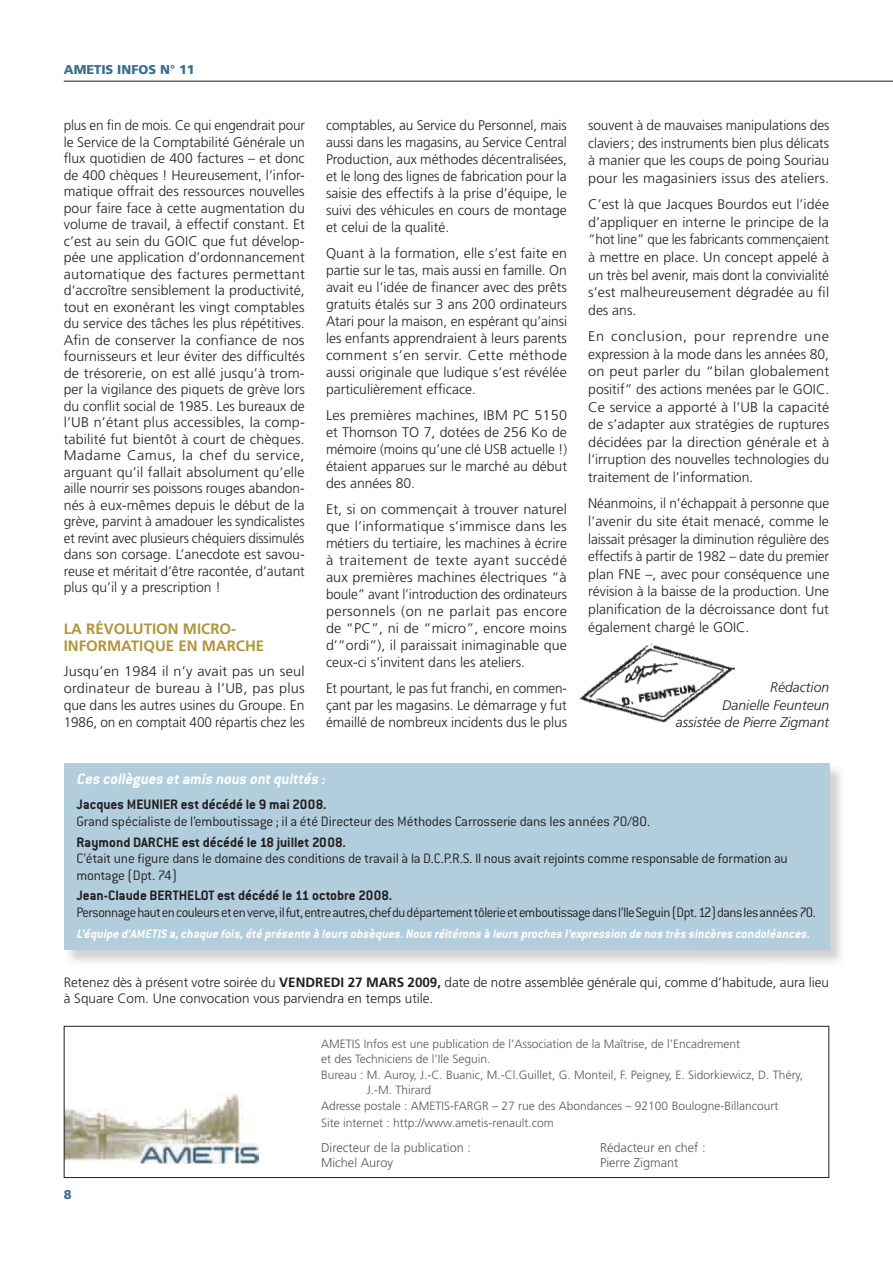
<style>
.page{position:relative;width:893px;height:1263px;background:#fff}
.page>*{position:absolute;margin:0;border:0;box-sizing:border-box;transform-origin:0 0}
.t1{font:italic 700 16.5px "Conduit ITC";color:#fff}
.t2{font:300 15px/16.5px "Conduit ITC";letter-spacing:-.02em;color:#231f20}
.t3{font:300 15px "Conduit ITC";letter-spacing:-.02em;color:#231f20;scale:.96 1}
.t4{font:700 15px "Conduit ITC";color:#231f20}
.t5{font:700 15px/16.5px "Frutiger";color:#b19539}
.t6{font:300 13.95px/17.1px "Frutiger";color:#231f20;text-align:justify}
.t7{font:300 13.95px/16.5px "Frutiger";color:#231f20;text-align:justify;scale:.96 1}
.t8{font:300 13.95px/17.7px "Frutiger";color:#231f20;text-align:justify;scale:1.04 1}
.t9{font:italic 300 13.95px/17.7px "Frutiger";color:#231f20;text-align:right}
.t10{font:300 13.5px/16.5px "Frutiger";color:#231f20}
.t11{font:italic 700 13.5px "Conduit ITC";color:#fff}
.t12{font:300 12.75px "Frutiger";color:#57585a}
.t13{font:900 12.75px "Frutiger";color:#386e8f}
.t14{font:300 12px/14.4px "Frutiger";color:#57585a}
.s1{font-weight:700}
</style>
<div class="page">
<hr style="left:64px;top:81px;width:829px;height:1px;background:#231f20">
<img style="left:66px;top:1094px;width:193px;height:70px">
<div style="left:64px;top:1026px;width:765px;height:152px;border:1px solid #231f20"></div>
<img style="left:64px;top:763px;width:777px;height:199px">
<div style="left:64px;top:763px;width:765px;height:186px;background:#b2cedd"></div>
<img style="left:579px;top:643px;width:156px;height:80px">
<p class="t13" style="left:64px;top:62px;width:132px">AMETIS INFOS N° 11</p>
<p class="t7" style="left:64px;top:117px;width:253px">plus en fin de mois. Ce qui engendrait pour le Service de la Comptabilité Générale un flux quotidien de 400 factures – et donc de 400 chèques ! Heureusement, l’infor&shy;matique offrait des ressources nouvelles pour faire face à cette augmentation du volume de travail, à effectif constant. Et c’est au sein du GOIC que fut dévelop&shy;pée une application d’ordonnancement automatique des factures permettant d’accroître sensiblement la productivité, tout en exonérant les vingt comptables du service des tâches les plus répétitives.<br>Afin de conserver la confiance de nos fournisseurs et leur éviter des difficultés de trésorerie, on est allé jusqu’à trom&shy;per la vigilance des piquets de grève lors du conflit social de 1985. Les bureaux de l’UB n’étant plus accessibles, la comp&shy;tabilité fut bientôt à court de chèques.<br>Madame Camus, la chef du service, arguant qu’il fallait absolument qu’elle aille nourrir ses poissons rouges abandon&shy;nés à eux-mêmes depuis le début de la grève, parvint à amadouer les syndicalistes et revint avec plusieurs chéquiers dissimulés dans son corsage. L’anecdote est savou&shy;reuse et méritait d’être racontée, d’autant plus qu’il y a prescription !</p>
<p class="t5" style="left:64px;top:621px;width:202px">LA RÉVOLUTION MICRO-<br>INFORMATIQUE EN MARCHE</p>
<p class="t8" style="left:64px;top:663px;width:233px;line-height:17px">Jusqu’en 1984 il n’y avait pas un seul ordinateur de bureau à l’UB, pas plus que dans les autres usines du Groupe. En 1986, on en comptait 400 répartis chez les</p>
<p class="t6" style="left:326px;top:117px;width:242px">comptables, au Service du Personnel, mais aussi dans les magasins, au Service Central Production, aux méthodes décentralisées, et le long des lignes de fabrication pour la saisie des effectifs à la prise d’équipe, le suivi des véhicules en cours de montage et celui de la qualité.</p>
<p class="t6" style="left:326px;top:245px;width:243px">Quant à la formation, elle s’est faite en partie sur le tas, mais aussi en famille. On avait eu l’idée de financer avec des prêts gratuits étalés sur 3 ans 200 ordinateurs Atari pour la maison, en espérant qu’ainsi les enfants apprendraient à leurs parents comment s’en servir. Cette méthode aussi originale que ludique s’est révélée particulièrement efficace.</p>
<p class="t8" style="left:326px;top:407px;width:233px;line-height:17.1px">Les premières machines, IBM PC 5150 et Thomson TO 7, dotées de 256 Ko de mémoire (moins qu’une clé USB actuelle !) étaient apparues sur le marché au début des années 80.</p>
<p class="t6" style="left:326px;top:500px;width:243px">Et, si on commençait à trouver naturel que l’informatique s’immisce dans les métiers du tertiaire, les machines à écrire à traitement de texte ayant succédé aux premières machines électriques “à boule” avant l’introduction des ordinateurs personnels (on ne parlait pas encore de “PC”, ni de “micro”, encore moins d’“ordi”), il paraissait inimaginable que ceux-ci s’invitent dans les ateliers.</p>
<p class="t6" style="left:326px;top:680px;width:243px">Et pourtant, le pas fut franchi, en commen&shy;çant par les magasins. Le démarrage y fut émaillé de nombreux incidents dus le plus</p>
<p class="t6" style="left:588px;top:116px;width:243px;line-height:17.7px">souvent à de mauvaises manipulations des claviers ; des instruments bien plus délicats à manier que les coups de poing Souriau pour les magasiniers issus des ateliers.</p>
<p class="t6" style="left:588px;top:195px;width:242px;line-height:17.7px">C’est là que Jacques Bourdos eut l’idée d’appliquer en interne le principe de la “hot line” que les fabricants commençaient à mettre en place. Un concept appelé à un très bel avenir, mais dont la convivialité s’est malheureusement dégradée au fil des ans.</p>
<p class="t8" style="left:588px;top:327px;width:233px">En conclusion, pour reprendre une expression à la mode dans les années 80, on peut parler du “bilan globalement positif” des actions menées par le GOIC.<br>Ce service a apporté à l’UB la capacité de s’adapter aux stratégies de ruptures décidées par la direction générale et à l’irruption des nouvelles technologies du traitement de l’information.</p>
<p class="t6" style="left:588px;top:495px;width:243px;line-height:17.7px">Néanmoins, il n’échappait à personne que l’avenir du site était menacé, comme le laissait présager la diminution régulière des effectifs à partir de 1982 – date du premier plan FNE –, avec pour conséquence une révision à la baisse de la production. Une planification de la décroissance dont fut également chargé le GOIC.</p>
<p class="t9" style="left:676px;top:678px;width:155px">Rédaction<br>Danielle Feunteun assistée de Pierre Zigmant</p>
<p class="t1" style="left:77px;top:770px;width:253px">Ces collègues etamis nous ontquittés :</p>
<p class="t4" style="left:77px;top:796px;width:252px">Jacques MEUNIER est décédé le 9 mai 2008.</p>
<p class="t2" style="left:77px;top:813px;width:575px">Grand spécialiste de l’emboutissage ; il a été Directeur des Méthodes Carrosserie dans les années 70/80.</p>
<p class="t4" style="left:77px;top:833px;width:271px">Raymond DARCHE est décédé le 18 juillet 2008.</p>
<p class="t2" style="left:77px;top:850px;width:713px">C’était une figure dans le domaine des conditions de travail à la D.C.P.R.S. Il nous avait rejoints comme responsable de formation au montage (Dpt. 74)</p>
<p class="t4" style="left:77px;top:887px;width:317px">Jean-Claude BERTHElOT est décédé le 11 octobre 2008.</p>
<p class="t3" style="left:77px;top:904px;width:772px">Personnage haut en couleurs et en verve, il fut, entre autres, chef du département tôlerie et emboutissage dans l’Ile Seguin (Dpt. 12) dans les années 70.</p>
<p class="t11" style="left:77px;top:925px;width:737px">l’équipe d’AMETIS a,chaque fois,été présente à leurs obsèques.Nous réitérons à leurs proches l’expression de nos très sincères condoléances.</p>
<p class="t10" style="left:64px;top:974px;width:767px">Retenez dès à présent votre soirée du <span class="s1">VENDREDI 27 MARS 2009,</span> date de notre assemblée générale qui, comme d’habitude, aura lieu à Square Com. Une convocation vous parviendra en temps utile.</p>
<p class="t13" style="left:64px;top:1187px;width:9px">8</p>
<p class="t14" style="left:321px;top:1037px;width:421px">AMETIS Infos est une publication de l’Association de la Maîtrise, de l’Encadrement et des Techniciens de l’Ile Seguin.</p>
<p class="t14" style="left:367px;top:1068px;width:438px;text-indent:-46px">Bureau : M. Auroy, J.-C. Buanic, M.-Cl.Guillet, G. Monteil, F. Peigney, E. Sidorkiewicz, D. Théry,<br>J.-M. Thirard</p>
<p class="t14" style="left:321px;top:1098px;width:459px;line-height:16.5px">Adresse postale : AMETIS-FARGR – 27 rue des Abondances – 92100 Boulogne-Billancourt<br>Site internet : http://www.ametis-renault.com</p>
<p class="t12" style="left:321px;top:1140px;width:151px">Directeur de la publication :</p>
<p class="t12" style="left:600px;top:1140px;width:107px">Rédacteur en chef :</p>
<p class="t12" style="left:321px;top:1155px;width:74px">Michel Auroy</p>
<p class="t12" style="left:600px;top:1155px;width:80px">Pierre Zigmant</p>
</div>
